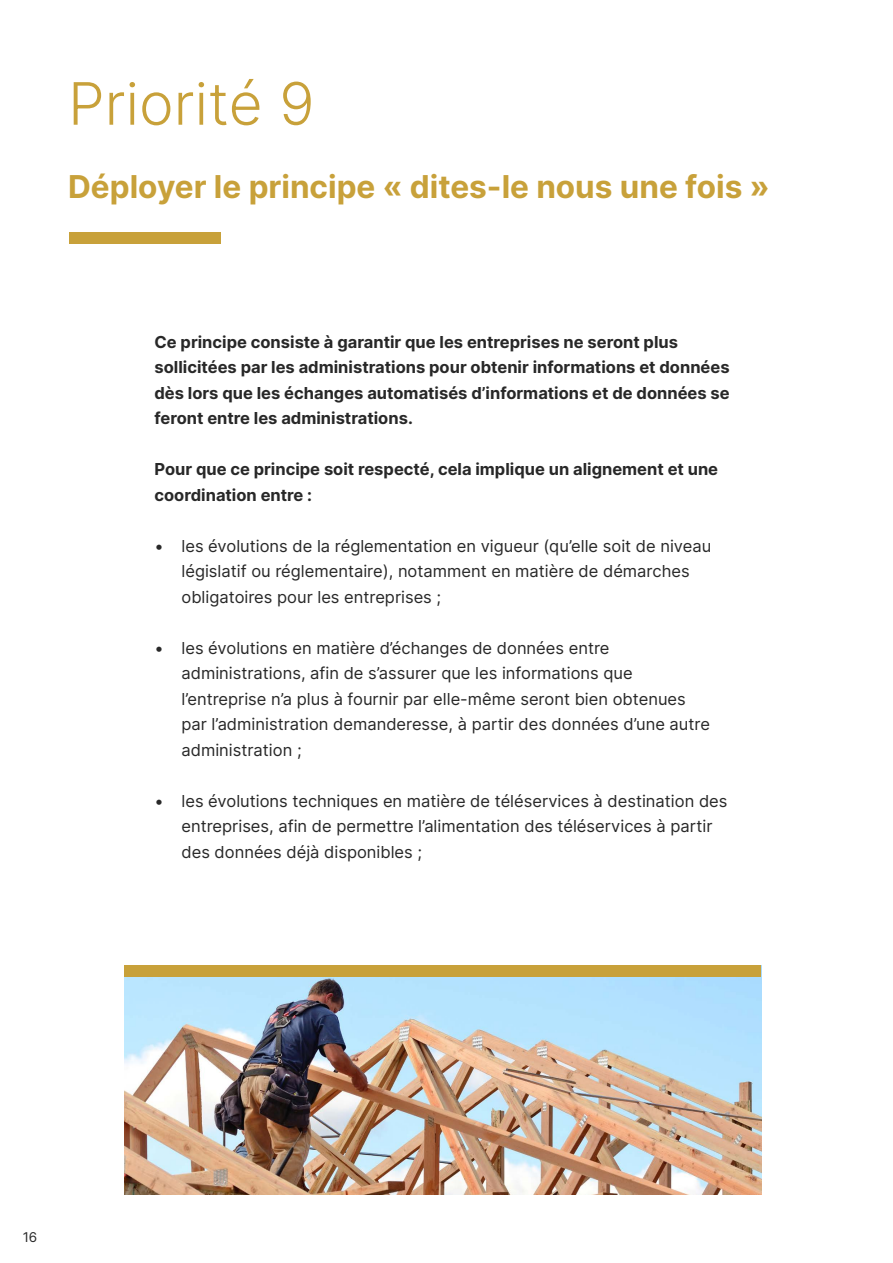
<style>
.page{position:relative;width:893px;height:1263px;background:#fff}
.page>*{position:absolute;margin:0;border:0;box-sizing:border-box;transform-origin:0 0}
.t1{font:300 58.5px "Inter";color:#c8a13a}
.t2{font:700 31.5px "Inter";color:#c8a13a}
.t3{font:16.5px/25.5px "Inter";color:#282828}
.t4{font:700 16.5px/25.5px "Inter";color:#282828}
.t5{font:13.5px "Inter";color:#282828}
</style>
<div class="page">
<img style="left:125px;top:977px;width:636px;height:218px">
<div style="left:69px;top:232px;width:151px;height:11px;background:#c8a13a"></div>
<div style="left:125px;top:965px;width:636px;height:12px;background:#c8a13a"></div>
<p class="t1" style="left:68px;top:61px;width:248px">Priorité 9</p>
<p class="t2" style="left:68px;top:164px;width:703px">Déployer le principe « dites-le nous une fois »</p>
<p class="t4" style="left:154px;top:329px;width:577px">Ce principe consiste à garantir que les entreprises ne seront plus sollicitées par les administrations pour obtenir informations et données dès lors que les échanges automatisés d’informations et de données se feront entre les administrations.</p>
<p class="t4" style="left:154px;top:456px;width:565px">Pour que ce principe soit respecté, cela implique un alignement et une coordination entre :</p>
<p class="t3" style="left:181px;top:533px;width:531px;text-indent:-27px">• les évolutions de la réglementation en vigueur (qu’elle soit de niveau législatif ou réglementaire), notamment en matière de démarches obligatoires pour les entreprises ;</p>
<p class="t3" style="left:181px;top:635px;width:530px;text-indent:-27px">• les évolutions en matière d’échanges de données entre administrations, afin de s’assurer que les informations que l’entreprise n’a plus à fournir par elle-même seront bien obtenues par l’administration demanderesse, à partir des données d’une autre administration ;</p>
<p class="t3" style="left:181px;top:788px;width:547px;text-indent:-27px">• les évolutions techniques en matière de téléservices à destination des entreprises, afin de permettre l’alimentation des téléservices à partir des données déjà disponibles ;</p>
<p class="t5" style="left:23px;top:1227px;width:16px">16</p>
</div>
